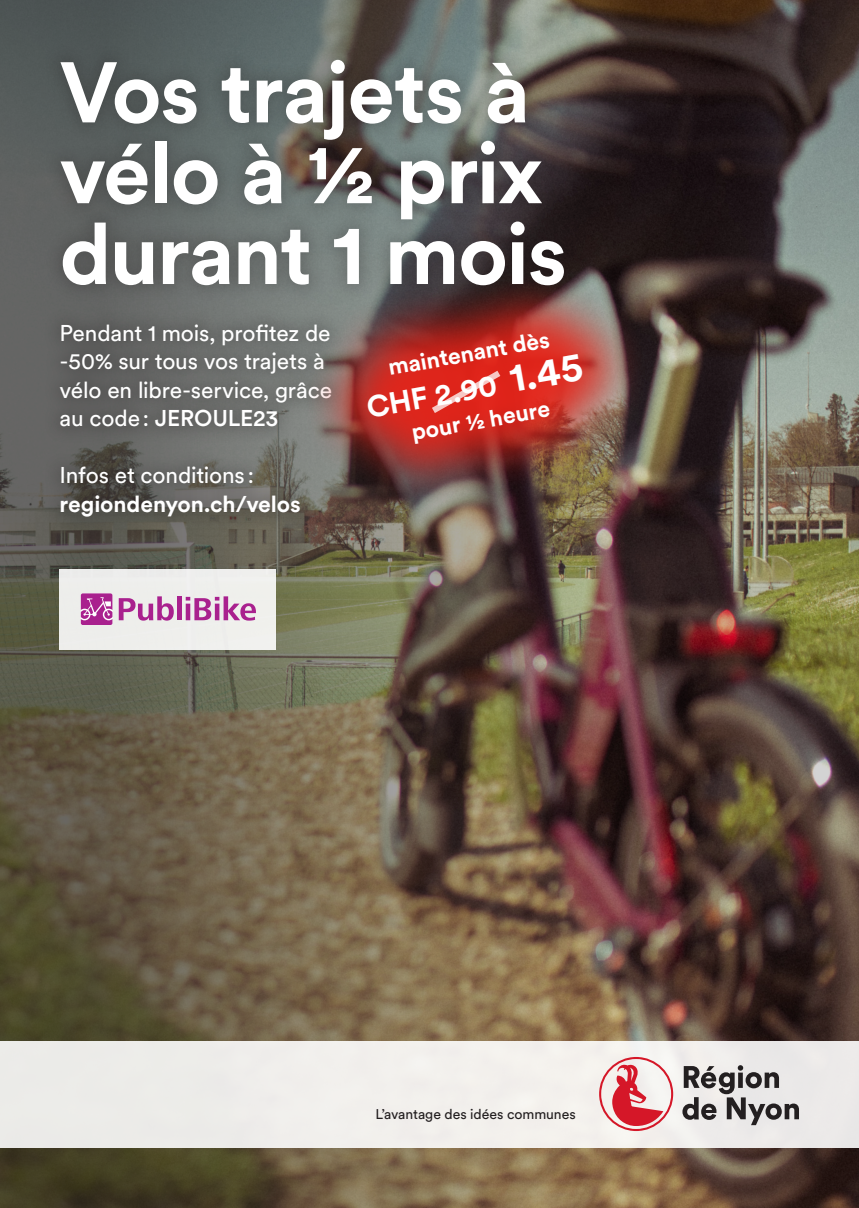
<style>
.page{position:relative;width:859px;height:1208px;background:#fff}
.page>*{position:absolute;margin:0;border:0;box-sizing:border-box;transform-origin:0 0}
.t1{font:700 84.9px/80.8px "Circular XX";letter-spacing:-.02em;color:#fff}
.t2{font:700 30px "Circular XX";color:#fff}
.t3{font:700 23px "Circular XX";color:#fff}
.t4{font:22.6px/28.5px "Circular XX";letter-spacing:-.01em;color:#fff}
.t5{font:700 22.6px "Circular XX";letter-spacing:-.005em;color:#fff}
.t6{font:14px "Circular XX";letter-spacing:-.005em;color:#231f20}
.s1{font-weight:500}
.s2{font-size:40px}
</style>
<div class="page">
<img style="left:0;top:0;width:859px;height:1208px">
<div style="left:43px;top:306px;width:306px;height:228px;background:#231f20;opacity:.25"></div>
<div style="left:303px;top:269px;width:344px;height:240px;background:#e72419;opacity:.95"></div>
<svg style="left:431px;top:370px;width:70px;height:44px;background:#e13c33"></svg>
<div style="left:43px;top:42px;width:539px;height:261px;background:#231f20;opacity:.25"></div>
<div style="left:60px;top:569px;width:216px;height:81px;background:#eeeeec"></div>
<svg style="left:119px;top:596px;width:55px;height:24px"></svg>
<div style="left:177px;top:596px;width:5px;height:24px;background:#a9218e"></div>
<svg style="left:186px;top:596px;width:70px;height:24px"></svg>
<svg style="left:81px;top:593px;width:31px;height:32px"></svg>
<div style="left:0;top:1040px;width:859px;height:107px;background:#f0edeb"></div>
<svg style="left:599px;top:1057px;width:74px;height:74px"></svg>
<svg style="left:682px;top:1065px;width:117px;height:60px"></svg>
<h1 class="t1" style="left:60px;top:49px;width:509px">Vos trajets à vélo à ½ prix durant 1 mois</h1>
<p class="t4" style="left:60px;top:318px;width:274px">Pendant 1 mois, profitez de -50% sur tous vos trajets à vélo en libre-service, grâce au code: <span class="s1">JEROULE23</span></p>
<p class="t4" style="left:60px;top:460px;width:196px">Infos et conditions :</p>
<p class="t5" style="left:60px;top:488px;width:243px">regiondenyon.ch/velos</p>
<p class="t3" style="left:386px;top:352px;width:165px;rotate:-10deg">maintenant dès</p>
<h2 class="t2" style="left:363px;top:387px;width:221px;rotate:-10deg">CHF 2.90 <span class="s2">1.45</span></h2>
<p class="t3" style="left:409px;top:417px;width:142px;rotate:-10deg">pour ½ heure</p>
<p class="t6" style="left:376px;top:1105px;width:202px">L’avantage des idées communes</p>
</div>
